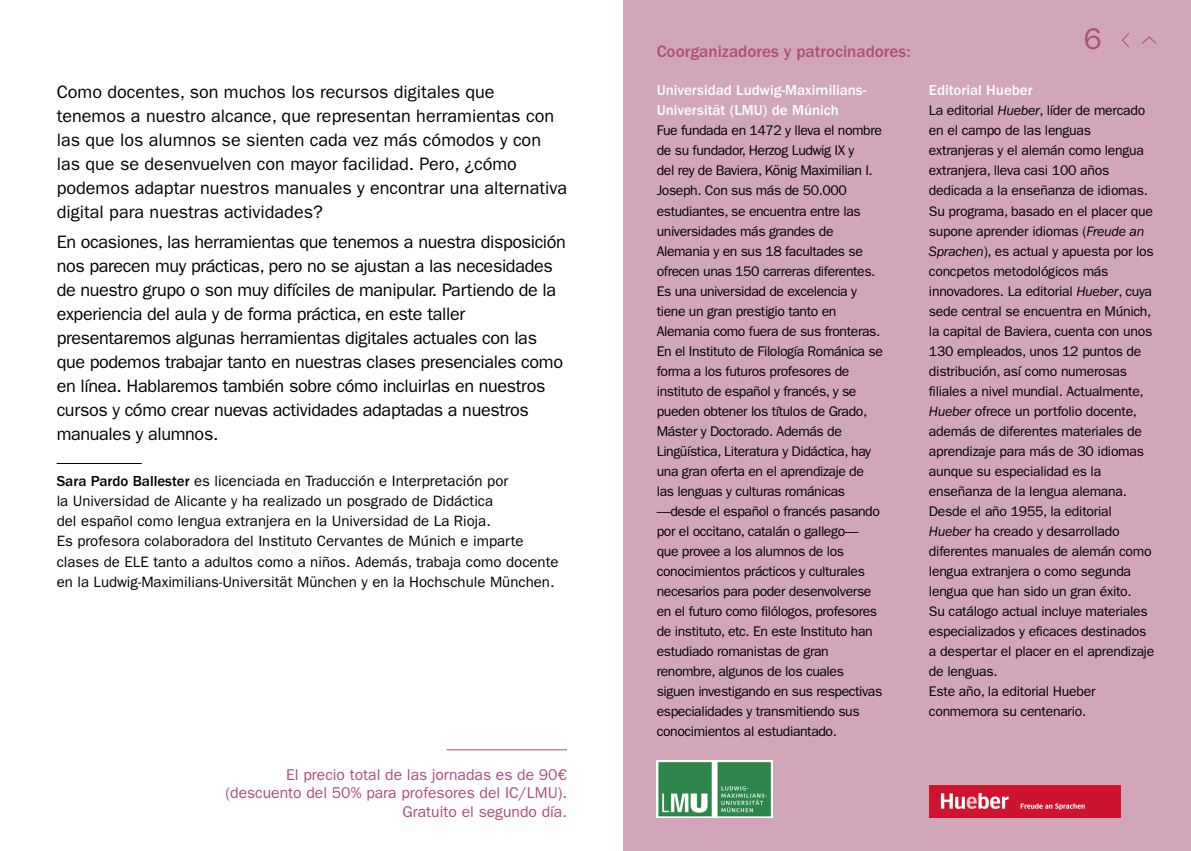
<style>
.page{position:relative;width:1191px;height:851px;background:#fff}
.page>*{position:absolute;margin:0;border:0;box-sizing:border-box;transform-origin:0 0}
.t1{font:30px "ITC Franklin Gothic Std";color:#ab4f76}
.t2{font:18px/24px "ITC Franklin Gothic Std";letter-spacing:-.02em;color:#000}
.t3{font:18px/24px "ITC Franklin Gothic Std";color:#000}
.t4{font:500 17px "ITC Franklin Gothic Std";color:#ab4f76}
.t5{font:15.6px/18.8px "ITC Franklin Gothic Std";color:#ab4f76;text-align:right}
.t6{font:15px/20px "ITC Franklin Gothic Std";color:#000}
.t7{font:500 15px/20px "ITC Franklin Gothic Std";color:#fff}
.t8{font:14px/20px "ITC Franklin Gothic Std";letter-spacing:-.03em;color:#000}
.s1{font-weight:500}
.s2{font-style:italic}
</style>
<div class="page">
<div style="left:624px;top:0;width:567px;height:850px;background:#d1a6b8"></div>
<hr style="left:57px;top:463px;width:85px;height:1px;background:#000">
<img style="left:657px;top:760px;width:115px;height:57px">
<div style="left:929px;top:784px;width:191px;height:33px;background:#ce132e"></div>
<svg style="left:941px;top:793px;width:67px;height:15px"></svg>
<svg style="left:1020px;top:803px;width:64px;height:6px"></svg>
<hr style="left:446px;top:749px;width:121px;height:1px;background:#ab4f76">
<svg style="left:1122px;top:33px;width:7px;height:15px"></svg>
<svg style="left:1142px;top:36px;width:15px;height:8px"></svg>
<p class="t3" style="left:57px;top:80px;width:512px">Como docentes, son muchos los recursos digitales que tenemos a nuestro alcance, que representan herramientas con las que los alumnos se sienten cada vez más cómodos y con las que se desenvuelven con mayor facilidad. Pero, ¿cómo podemos adaptar nuestros manuales y encontrar una alternativa digital para nuestras actividades?</p>
<p class="t2" style="left:57px;top:230px;width:511px">En ocasiones, las herramientas que tenemos a nuestra disposición nos parecen muy prácticas, pero no se ajustan a las necesidades de nuestro grupo o son muy difíciles de manipular. Partiendo de la experiencia del aula y de forma práctica, en este taller presentaremos algunas herramientas digitales actuales con las que podemos trabajar tanto en nuestras clases presenciales como en línea. Hablaremos también sobre cómo incluirlas en nuestros cursos y cómo crear nuevas actividades adaptadas a nuestros manuales y alumnos.</p>
<p class="t6" style="left:57px;top:471px;width:503px"><span class="s1">Sara Pardo Ballester</span> es licenciada en Traducción e Interpretación por<br>la Universidad de Alicante y ha realizado un posgrado de Didáctica<br>del español como lengua extranjera en la Universidad de La Rioja.<br>Es profesora colaboradora del Instituto Cervantes de Múnich e imparte clases de ELE tanto a adultos como a niños. Además, trabaja como docente en la Ludwig-Maximilians-Universität München y en la Hochschule München.</p>
<p class="t5" style="left:225px;top:765px;width:343px">El precio total de las jornadas es de 90€ (descuento del 50% para profesores del IC/LMU).<br>Gratuito el segundo día.</p>
<p class="t4" style="left:657px;top:41px;width:255px">Coorganizadores y patrocinadores:</p>
<p class="t7" style="left:657px;top:81px;width:211px">Universidad Ludwig-Maximilians-<br>Universität (LMU) de Múnich</p>
<p class="t8" style="left:657px;top:121px;width:228px">Fue fundada en 1472 y lleva el nombre de su fundador, Herzog Ludwig IX y<br>del rey de Baviera, König Maximilian I.<br>Joseph. Con sus más de 50.000 estudiantes, se encuentra entre las universidades más grandes de Alemania y en sus 18 facultades se ofrecen unas 150 carreras diferentes.<br>Es una universidad de excelencia y tiene un gran prestigio tanto en Alemania como fuera de sus fronteras.<br>En el Instituto de Filología Románica se forma a los futuros profesores de instituto de español y francés, y se pueden obtener los títulos de Grado, Máster y Doctorado. Además de Lingüística, Literatura y Didáctica, hay una gran oferta en el aprendizaje de las lenguas y culturas románicas —desde el español o francés pasando por el occitano, catalán o gallego— que provee a los alumnos de los conocimientos prácticos y culturales necesarios para poder desenvolverse en el futuro como filólogos, profesores de instituto, etc. En este Instituto han estudiado romanistas de gran renombre, algunos de los cuales siguen investigando en sus respectivas especialidades y transmitiendo sus conocimientos al estudiantado.</p>
<h1 class="t1" style="left:1084px;top:22px;width:19px">6</h1>
<p class="t7" style="left:929px;top:81px;width:105px">Editorial Hueber</p>
<p class="t8" style="left:929px;top:101px;width:227px">La editorial <span class="s2">Hueber</span>, líder de mercado en el campo de las lenguas extranjeras y el alemán como lengua extranjera, lleva casi 100 años dedicada a la enseñanza de idiomas.<br>Su programa, basado en el placer que supone aprender idiomas (<span class="s2">Freude an Sprachen</span>), es actual y apuesta por los concpetos metodológicos más innovadores. La editorial <span class="s2">Hueber</span>, cuya sede central se encuentra en Múnich, la capital de Baviera, cuenta con unos 130 empleados, unos 12 puntos de distribución, así como numerosas filiales a nivel mundial. Actualmente, <span class="s2">Hueber</span> ofrece un portfolio docente, además de diferentes materiales de aprendizaje para más de 30 idiomas aunque su especialidad es la enseñanza de la lengua alemana.<br>Desde el año 1955, la editorial <span class="s2">Hueber</span> ha creado y desarrollado diferentes manuales de alemán como lengua extranjera o como segunda lengua que han sido un gran éxito.<br>Su catálogo actual incluye materiales especializados y eficaces destinados a despertar el placer en el aprendizaje de lenguas.<br>Este año, la editorial Hueber conmemora su centenario.</p>
</div>
